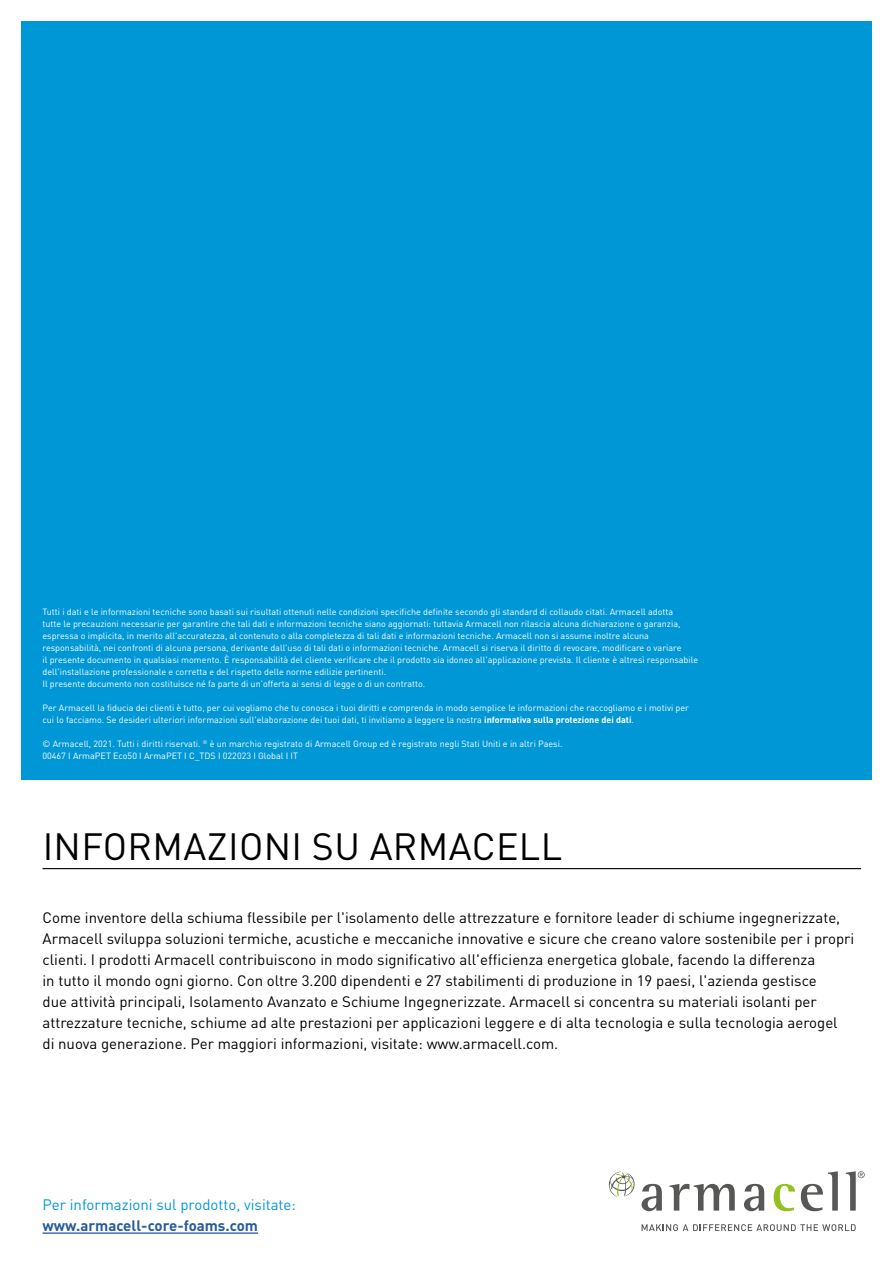
<style>
.page{position:relative;width:893px;height:1263px;background:#fff}
.page>*{position:absolute;margin:0;border:0;box-sizing:border-box;transform-origin:0 0}
.t1{font:37.5px "DIN Pro";letter-spacing:.01em;color:#000}
.t2{font:15px/21px "DIN Pro";color:#000}
.t3{font:15px "DIN Pro";color:#0097d7}
.t4{font:700 15px "DIN Pro";color:#275b9b}
.t5{font:9px/12px "DIN Pro";color:#fff}
.s1{font-weight:700}
</style>
<div class="page">
<svg style="left:642px;top:1184px;width:20px;height:27px"></svg>
<svg style="left:669px;top:1184px;width:66px;height:26px"></svg>
<svg style="left:744px;top:1184px;width:20px;height:27px"></svg>
<svg style="left:774px;top:1184px;width:21px;height:27px"></svg>
<svg style="left:801px;top:1171px;width:37px;height:40px"></svg>
<svg style="left:846px;top:1171px;width:19px;height:39px"></svg>
<svg style="left:608px;top:1171px;width:27px;height:27px"></svg>
<svg style="left:642px;top:1224px;width:214px;height:7px"></svg>
<div style="left:21px;top:21px;width:851px;height:759px;background:#0097d7"></div>
<hr style="left:43px;top:868px;width:818px;height:1px;background:#000">
<hr style="left:43px;top:1232px;width:215px;height:2px;background:#275b9b">
<p class="t5" style="left:43px;top:605px;width:657px">Tutti i dati e le informazioni tecniche sono basati sui risultati ottenuti nelle condizioni specifiche definite secondo gli standard di collaudo citati. Armacell adotta<br>tutte le precauzioni necessarie per garantire che tali dati e informazioni tecniche siano aggiornati: tuttavia Armacell non rilascia alcuna dichiarazione o garanzia, espressa o implicita, in merito all'accuratezza, al contenuto o alla completezza di tali dati e informazioni tecniche. Armacell non si assume inoltre alcuna responsabilità, nei confronti di alcuna persona, derivante dall'uso di tali dati o informazioni tecniche. Armacell si riserva il diritto di revocare, modificare o variare<br>il presente documento in qualsiasi momento. È responsabilità del cliente verificare che il prodotto sia idoneo all'applicazione prevista. Il cliente è altresì responsabile dell'installazione professionale e corretta e del rispetto delle norme edilizie pertinenti.<br>Il presente documento non costituisce né fa parte di un'offerta ai sensi di legge o di un contratto.</p>
<p class="t5" style="left:43px;top:701px;width:648px">Per Armacell la fiducia dei clienti è tutto, per cui vogliamo che tu conosca i tuoi diritti e comprenda in modo semplice le informazioni che raccogliamo e i motivi per cui lo facciamo. Se desideri ulteriori informazioni sull'elaborazione dei tuoi dati, ti invitiamo a leggere la nostra <span class="s1">informativa sulla protezione dei dati</span>.</p>
<p class="t5" style="left:43px;top:737px;width:521px">© Armacell, 2021. Tutti i diritti riservati. <sup>®</sup> è un marchio registrato di Armacell Group ed è registrato negli Stati Uniti e in altri Paesi.<br>00467 I ArmaPET Eco50 I ArmaPET I C_TDS I 022023 I Global I IT</p>
<h1 class="t1" style="left:43px;top:816px;width:521px">INFORMAZIONI SU ARMACELL</h1>
<p class="t2" style="left:43px;top:906px;width:813px">Come inventore della schiuma flessibile per l'isolamento delle attrezzature e fornitore leader di schiume ingegnerizzate, Armacell sviluppa soluzioni termiche, acustiche e meccaniche innovative e sicure che creano valore sostenibile per i propri clienti. I prodotti Armacell contribuiscono in modo significativo all'efficienza energetica globale, facendo la differenza<br>in tutto il mondo ogni giorno. Con oltre 3.200 dipendenti e 27 stabilimenti di produzione in 19 paesi, l'azienda gestisce<br>due attività principali, Isolamento Avanzato e Schiume Ingegnerizzate. Armacell si concentra su materiali isolanti per attrezzature tecniche, schiume ad alte prestazioni per applicazioni leggere e di alta tecnologia e sulla tecnologia aerogel<br>di nuova generazione. Per maggiori informazioni, visitate: www.armacell.com.</p>
<h2 class="t3" style="left:43px;top:1193px;width:255px">Per informazioni sul prodotto, visitate:</h2>
<h2 class="t4" style="left:43px;top:1213px;width:217px">www.armacell-core-foams.com</h2>
</div>
